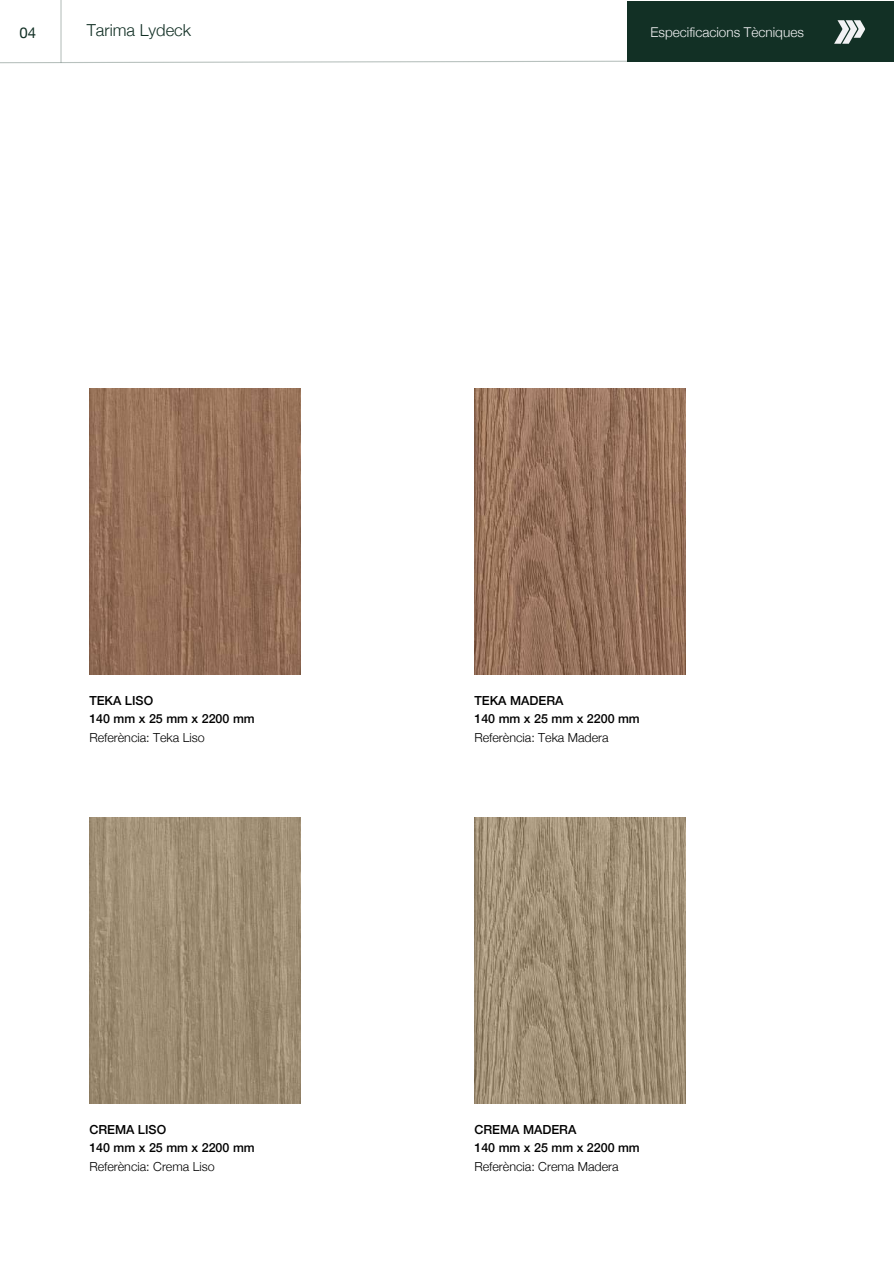
<style>
.page{position:relative;width:894px;height:1264px;background:#fff}
.page>*{position:absolute;margin:0;border:0;box-sizing:border-box;transform-origin:0 0}
.t1{font:300 16.5px "Helvetica Neue";color:#123025}
.t2{font:15px "Helvetica Neue";color:#123025}
.t3{font:300 13.5px "Helvetica Neue";color:#f2f2f4}
.t4{font:500 12.45px "Helvetica Neue";color:#000}
.t5{font:300 12.45px "Helvetica Neue";color:#000}
</style>
<div class="page">
<img style="left:89px;top:389px;width:211px;height:285px">
<img style="left:474px;top:389px;width:211px;height:285px">
<img style="left:89px;top:817px;width:211px;height:286px">
<img style="left:474px;top:817px;width:211px;height:286px">
<div style="left:626px;top:1px;width:267px;height:61px;background:#123025"></div>
<svg style="left:834px;top:20px;width:30px;height:24px"></svg>
<hr style="left:60px;top:0;width:2px;height:63px;background:#123025">
<svg style="left:0;top:60px;width:627px;height:3px"></svg>
<p class="t2" style="left:19px;top:23px;width:18px">04</p>
<h1 class="t1" style="left:87px;top:20px;width:106px">Tarima Lydeck</h1>
<p class="t3" style="left:650px;top:23px;width:155px">Especificacions Tècniques</p>
<p class="t4" style="left:89px;top:692px;width:65px">TEKA LISO</p>
<p class="t4" style="left:474px;top:692px;width:90px">TEKA MADERA</p>
<p class="t4" style="left:89px;top:711px;width:167px">140 mm x 25 mm x 2200 mm</p>
<p class="t4" style="left:474px;top:711px;width:167px">140 mm x 25 mm x 2200 mm</p>
<p class="t5" style="left:89px;top:729px;width:117px">Referència: Teka Liso</p>
<p class="t5" style="left:474px;top:729px;width:136px">Referència: Teka Madera</p>
<p class="t4" style="left:89px;top:1121px;width:78px">CREMA LISO</p>
<p class="t4" style="left:474px;top:1121px;width:103px">CREMA MADERA</p>
<p class="t4" style="left:89px;top:1139px;width:167px">140 mm x 25 mm x 2200 mm</p>
<p class="t4" style="left:474px;top:1139px;width:167px">140 mm x 25 mm x 2200 mm</p>
<p class="t5" style="left:89px;top:1158px;width:127px">Referència: Crema Liso</p>
<p class="t5" style="left:474px;top:1158px;width:146px">Referència: Crema Madera</p>
</div>
